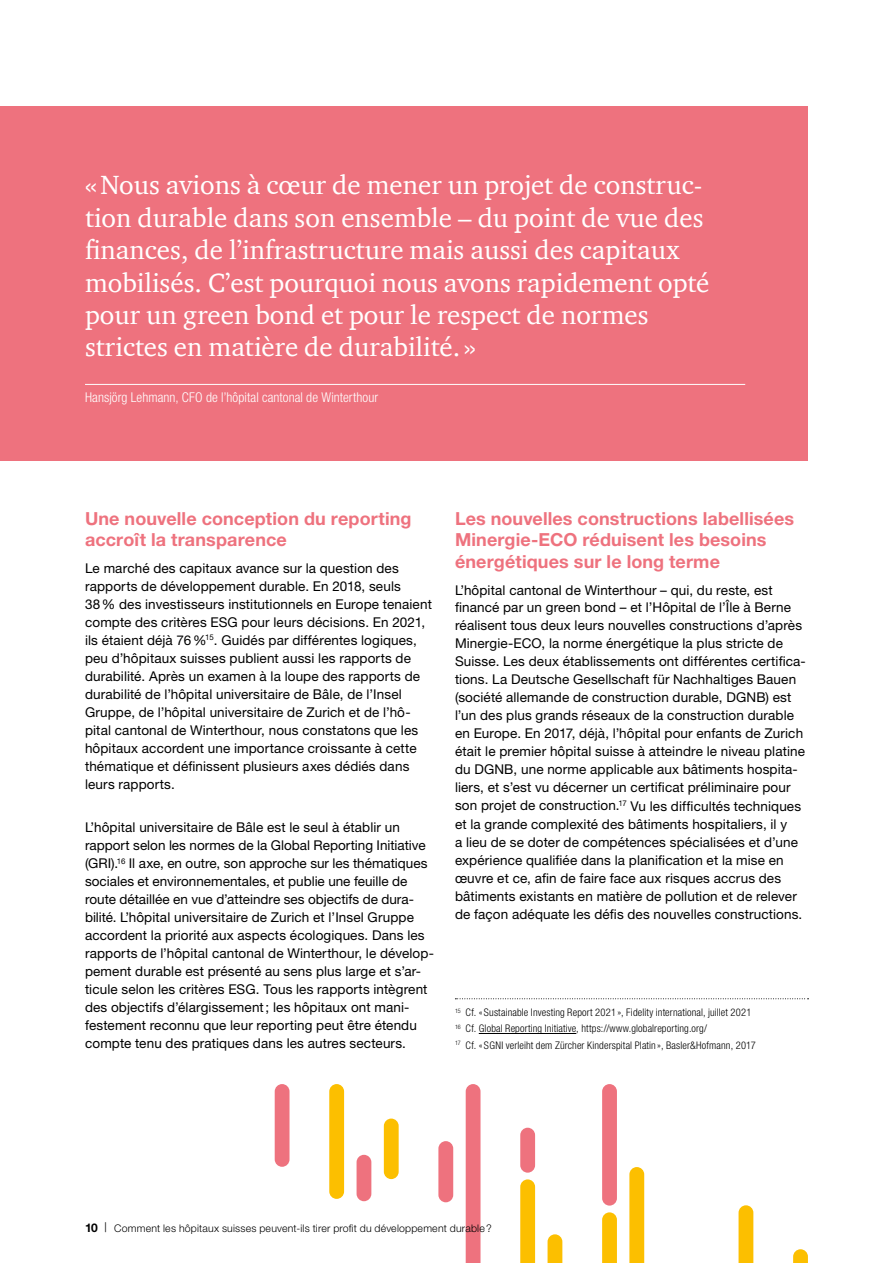
<style>
.page{position:relative;width:893px;height:1263px;background:#fff}
.page>*{position:absolute;margin:0;border:0;box-sizing:border-box;transform-origin:0 0}
.t1{font:27px/32.4px "ITC Charter Com";color:#fff}
.t2{font:700 18px/21.6px "Helvetica Neue LT Std";letter-spacing:.005em;color:#ee727e}
.t3{font:13.5px/18px "Helvetica Neue LT Std";letter-spacing:.01em;color:#000}
.t4{font:300 condensed 13.5px "Helvetica Neue LT Std";letter-spacing:.005em;color:#fff}
.t5{font:300 condensed 10.5px/16.2px "Helvetica Neue LT Std";letter-spacing:.015em;color:#000}
.t6{font:300 10.5px "Helvetica Neue LT Std";letter-spacing:.02em;color:#000}
.s1{font-weight:700;font-size:12px}
.s2{font-stretch:condensed;font-size:13.5px}
</style>
<div class="page">
<div style="left:0;top:106px;width:808px;height:355px;background:#ee727e"></div>
<hr style="left:85px;top:384px;width:660px;height:1px;background:#fff">
<svg style="left:793px;top:1249px;width:15px;height:14px"></svg>
<svg style="left:738px;top:1205px;width:15px;height:58px"></svg>
<svg style="left:629px;top:1167px;width:15px;height:96px"></svg>
<svg style="left:602px;top:1212px;width:15px;height:51px"></svg>
<svg style="left:548px;top:1234px;width:14px;height:29px"></svg>
<svg style="left:520px;top:1179px;width:15px;height:84px"></svg>
<div style="left:329px;top:1084px;width:15px;height:115px;background:#fcbf00;border-radius:7px"></div>
<div style="left:384px;top:1118px;width:15px;height:61px;background:#fcbf00;border-radius:7px"></div>
<div style="left:602px;top:1084px;width:15px;height:121px;background:#ee727e;border-radius:7px"></div>
<div style="left:520px;top:1128px;width:15px;height:45px;background:#ee727e;border-radius:7px"></div>
<div style="left:466px;top:1084px;width:14px;height:179px;background:#ee727e"></div>
<div style="left:438px;top:1141px;width:15px;height:61px;background:#ee727e;border-radius:7px"></div>
<div style="left:357px;top:1155px;width:14px;height:46px;background:#ee727e;border-radius:7px"></div>
<div style="left:275px;top:1084px;width:14px;height:83px;background:#ee727e;border-radius:7px"></div>
<svg style="left:455px;top:998px;width:353px;height:1px"></svg>
<hr style="left:479px;top:1033px;width:97px;height:1px;background:#000">
<p class="t1" style="left:85px;top:169px;width:626px">«Nous avions à cœur de mener un projet de construc&shy;tion durable dans son ensemble – du point de vue des finances, de l’infrastructure mais aussi des capitaux mobilisés. C’est pourquoi nous avons rapidement opté pour un green bond et pour le respect de normes strictes en matière de durabilité. »</p>
<p class="t4" style="left:85px;top:389px;width:295px">Hansjörg Lehmann, CFO de l’hôpital cantonal de Winterthour</p>
<h2 class="t2" style="left:85px;top:507px;width:328px">Une nouvelle conception du reporting accroît la transparence</h2>
<p class="t3" style="left:85px;top:559px;width:348px">Le marché des capitaux avance sur la question des rapports de développement durable. En 2018, seuls 38% des investisseurs institutionnels en Europe tenaient compte des critères ESG pour leurs décisions. En 2021, ils étaient déjà 76%<sup>15</sup>. Guidés par différentes logiques, peu d’hôpitaux suisses publient aussi les rapports de durabilité. Après un examen à la loupe des rapports de durabilité de l’hôpital universitaire de Bâle, de l’Insel Gruppe, de l’hôpital universitaire de Zurich et de l’hô&shy;pital cantonal de Winterthour, nous constatons que les hôpitaux accordent une importance croissante à cette thématique et définissent plusieurs axes dédiés dans leurs rapports.</p>
<p class="t3" style="left:85px;top:818px;width:350px">L’hôpital universitaire de Bâle est le seul à établir un rapport selon les normes de la Global Reporting Initiative (GRI).<sup>16</sup> Il axe, en outre, son approche sur les thématiques sociales et environnementales, et publie une feuille de route détaillée en vue d’atteindre ses objectifs de dura&shy;bilité. L’hôpital universitaire de Zurich et l’Insel Gruppe accordent la priorité aux aspects écologiques. Dans les rapports de l’hôpital cantonal de Winterthour, le dévelop&shy;pement durable est présenté au sens plus large et s’ar&shy;ticule selon les critères ESG. Tous les rapports intègrent des objectifs d’élargissement; les hôpitaux ont mani&shy;festement reconnu que leur reporting peut être étendu compte tenu des pratiques dans les autres secteurs.</p>
<h2 class="t2" style="left:455px;top:507px;width:341px">Les nouvelles constructions labellisées<br>Minergie-ECO réduisent les besoins énergétiques sur le long terme</h2>
<p class="t3" style="left:455px;top:580px;width:352px">L’hôpital cantonal de Winterthour – qui, du reste, est financé par un green bond – et l’Hôpital de l’Île à Berne réalisent tous deux leurs nouvelles constructions d’après Minergie-ECO, la norme énergétique la plus stricte de Suisse. Les deux établissements ont différentes certifica&shy;tions. La Deutsche Gesellschaft für Nachhaltiges Bauen (société allemande de construction durable, DGNB) est l’un des plus grands réseaux de la construction durable en Europe. En 2017, déjà, l’hôpital pour enfants de Zurich était le premier hôpital suisse à atteindre le niveau platine du DGNB, une norme applicable aux bâtiments hospita&shy;liers, et s’est vu décerner un certificat préliminaire pour son projet de construction.<sup>17</sup> Vu les difficultés techniques et la grande complexité des bâtiments hospitaliers, il y<br>a lieu de se doter de compétences spécialisées et d’une expérience qualifiée dans la planification et la mise en œuvre et ce, afin de faire face aux risques accrus des bâtiments existants en matière de pollution et de relever de façon adéquate les défis des nouvelles constructions.</p>
<p class="t5" style="left:455px;top:1004px;width:302px"><sup>15</sup> Cf. « Sustainable Investing Report 2021 », Fidelity international, juillet 2021<br><sup>16</sup> Cf. Global Reporting Initiative, https://www.globalreporting.org/<br><sup>17</sup> Cf. « SGNI verleiht dem Zürcher Kinderspital Platin », Basler&amp;Hofmann, 2017</p>
<p class="t6" style="left:85px;top:1221px;width:408px"><span class="s1">10</span> <span class="s2">|</span> Comment les hôpitaux suisses peuvent-ils tirer profit du développement durable?</p>
</div>
